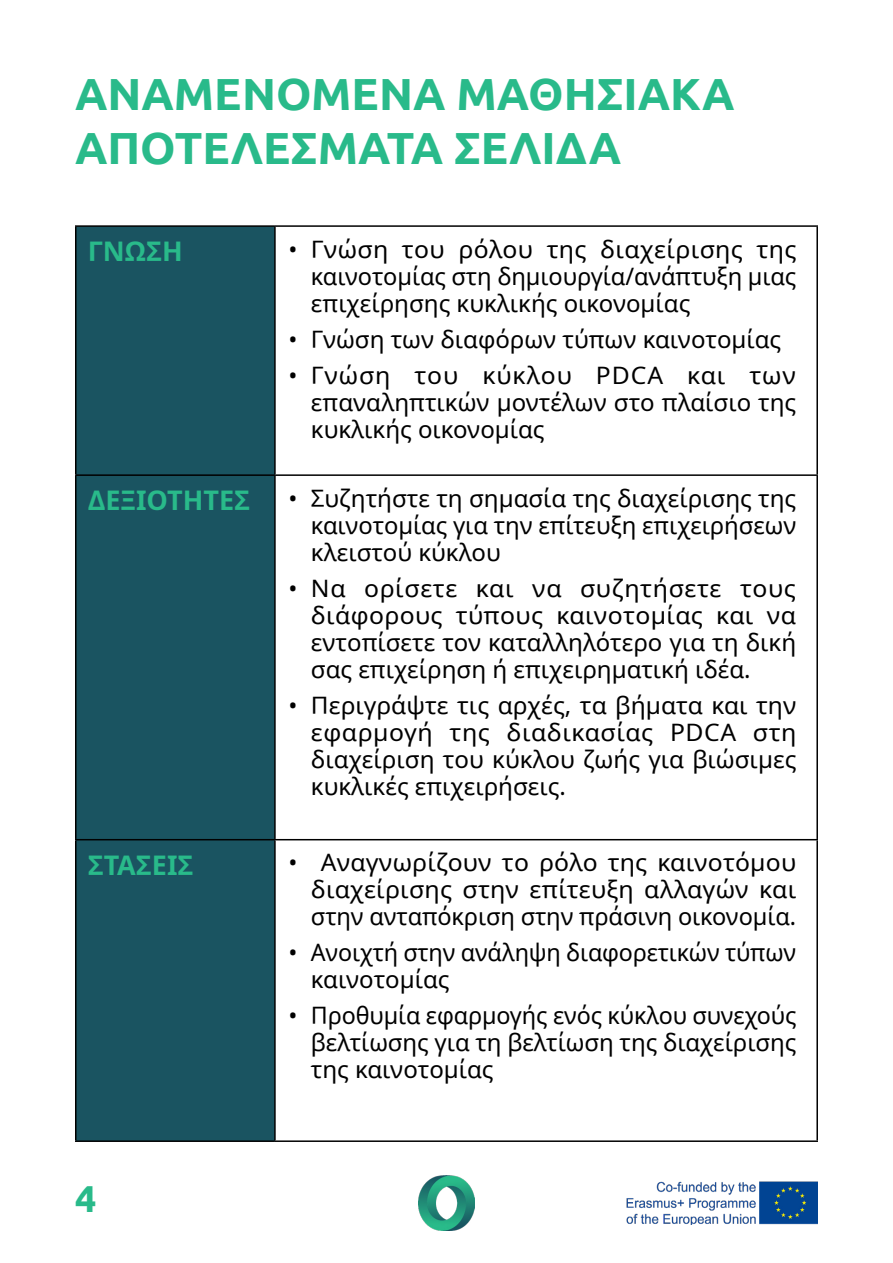
<style>
.page{position:relative;width:893px;height:1263px;background:#fff}
.page>*{position:absolute;margin:0;border:0;box-sizing:border-box;transform-origin:0 0}
.t1{font:700 45px/54px "Ubuntu";color:#29ba8a}
.t2{font:700 37.5px "Ubuntu";color:#29ba8a}
.t3{font:700 27px "Noto Sans";color:#29ba8a}
.t4{font:24px/27px "Noto Sans";color:#000;text-align:justify}
</style>
<div class="page">
<img style="left:626px;top:1181px;width:192px;height:43px">
<img style="left:419px;top:1175px;width:55px;height:56px">
<div style="left:76px;top:227px;width:198px;height:913px;background:#1a5461"></div>
<hr style="left:275px;top:225px;width:543px;height:2px;background:#000">
<hr style="left:816px;top:227px;width:2px;height:247px;background:#000">
<hr style="left:275px;top:474px;width:543px;height:2px;background:#000">
<hr style="left:816px;top:476px;width:2px;height:363px;background:#000">
<hr style="left:275px;top:839px;width:543px;height:1px;background:#000">
<hr style="left:816px;top:840px;width:2px;height:300px;background:#000">
<hr style="left:275px;top:1140px;width:543px;height:2px;background:#000">
<hr style="left:75px;top:225px;width:200px;height:2px;background:#000">
<hr style="left:75px;top:227px;width:1px;height:247px;background:#000">
<hr style="left:274px;top:227px;width:2px;height:247px;background:#000">
<hr style="left:75px;top:474px;width:200px;height:2px;background:#000">
<hr style="left:75px;top:476px;width:1px;height:363px;background:#000">
<hr style="left:274px;top:476px;width:2px;height:363px;background:#000">
<hr style="left:75px;top:839px;width:200px;height:1px;background:#000">
<hr style="left:75px;top:840px;width:1px;height:300px;background:#000">
<hr style="left:274px;top:840px;width:2px;height:300px;background:#000">
<hr style="left:75px;top:1140px;width:200px;height:2px;background:#000">
<h1 class="t1" style="left:75px;top:66px;width:660px">ΑΝΑΜΕΝΌΜΕΝΑ ΜΑΘΗΣΙΑΚΆ<br>ΑΠΟΤΕΛΈΣΜΑΤΑ ΣΕΛΊΔΑ</h1>
<p class="t3" style="left:88px;top:232px;width:96px">ΓΝΏΣΗ</p>
<p class="t4" style="left:311px;top:236px;width:487px;text-indent:-22px">• Γνώση του ρόλου της διαχείρισης της καινοτομίας στη δημιουργία/ανάπτυξη μιας επιχείρησης κυκλικής οικονομίας</p>
<p class="t4" style="left:288px;top:326px;width:494px">• Γνώση των διαφόρων τύπων καινοτομίας</p>
<p class="t4" style="left:311px;top:362px;width:487px;text-indent:-22px">• Γνώση του κύκλου PDCA και των επαναληπτικών μοντέλων στο πλαίσιο της κυκλικής οικονομίας</p>
<p class="t3" style="left:88px;top:481px;width:164px">ΔΕΞΙΌΤΗΤΕΣ</p>
<p class="t4" style="left:311px;top:485px;width:487px;text-indent:-22px">• Συζητήστε τη σημασία της διαχείρισης της καινοτομίας για την επίτευξη επιχειρήσεων κλειστού κύκλου</p>
<p class="t4" style="left:311px;top:575px;width:487px;text-indent:-22px">• Να ορίσετε και να συζητήσετε τους διάφορους τύπους καινοτομίας και να εντοπίσετε τον καταλληλότερο για τη δική σας επιχείρηση ή επιχειρηματική ιδέα.</p>
<p class="t4" style="left:311px;top:692px;width:487px;text-indent:-22px">• Περιγράψτε τις αρχές, τα βήματα και την εφαρμογή της διαδικασίας PDCA στη διαχείριση του κύκλου ζωής για βιώσιμες κυκλικές επιχειρήσεις.</p>
<p class="t3" style="left:88px;top:846px;width:107px">ΣΤΆΣΕΙΣ</p>
<p class="t4" style="left:311px;top:850px;width:487px;text-indent:-22px">• Αναγνωρίζουν το ρόλο της καινοτόμου διαχείρισης στην επίτευξη αλλαγών και στην ανταπόκριση στην πράσινη οικονομία.</p>
<p class="t4" style="left:311px;top:940px;width:487px;text-indent:-22px">• Ανοιχτή στην ανάληψη διαφορετικών τύπων καινοτομίας</p>
<p class="t4" style="left:311px;top:1003px;width:487px;text-indent:-22px">• Προθυμία εφαρμογής ενός κύκλου συνεχούς βελτίωσης για τη βελτίωση της διαχείρισης της καινοτομίας</p>
<h2 class="t2" style="left:75px;top:1175px;width:23px">4</h2>
</div>
